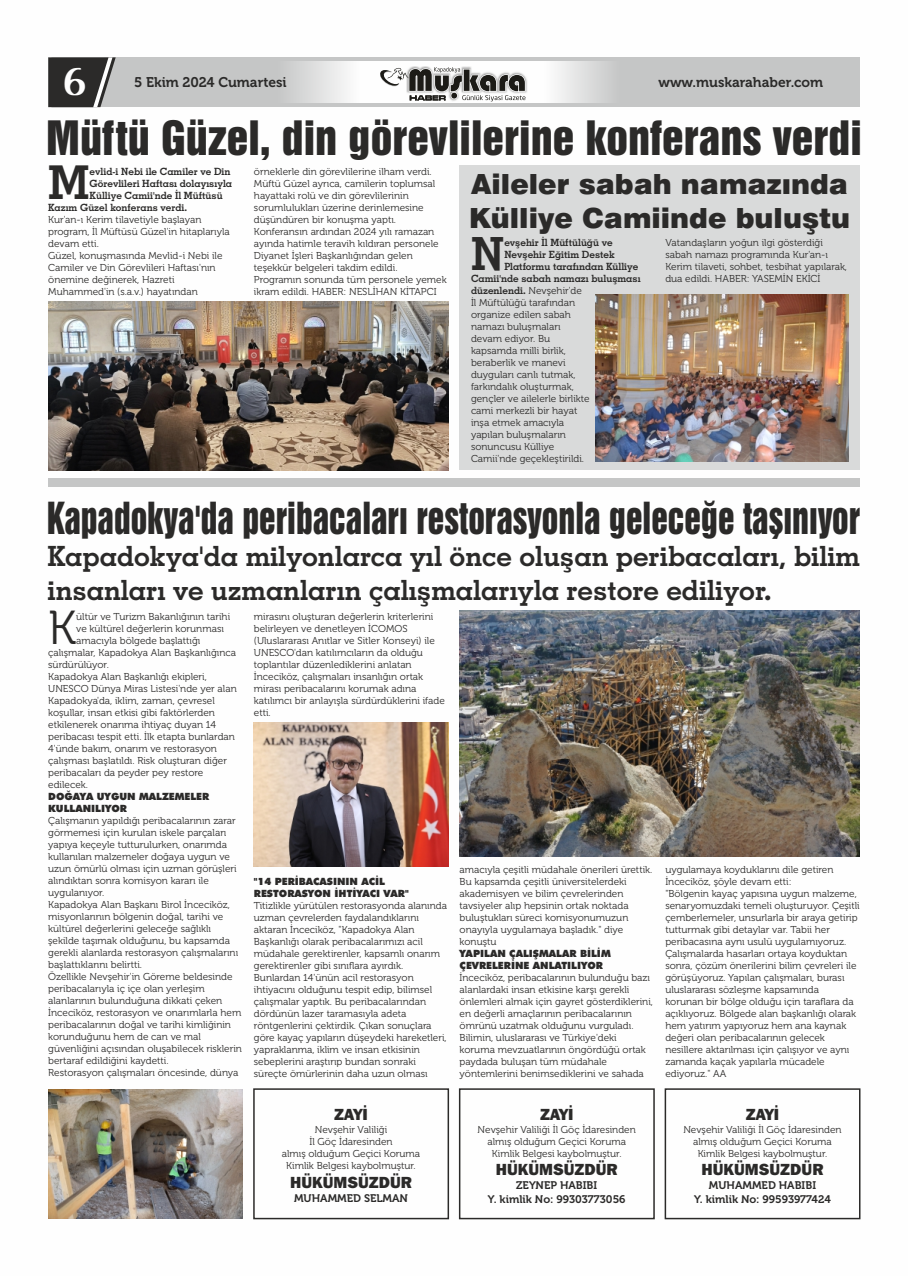
<style>
.page{position:relative;width:908px;height:1276px;background:#fff}
.page>*{position:absolute;margin:0;border:0;box-sizing:border-box;transform-origin:0 0}
.t1{font:47.5px "Museo 300";color:#2b2a29}
.t2{font:46.7px "Geometric Slabserif 703 Bold BT";color:#2b2a29}
.t3{font:45.8px "Geometric Slabserif 703 Bold BT";color:#2b2a29}
.t4{font:43.2px "Swiss 921 BT";color:#2b2a29}
.t5{font:40.3px "Swiss 921 BT";color:#2b2a29;scale:.84 1}
.t6{font:700 40.3px "Optima";color:#fefefe}
.t7{font:27.9px/33.5px "Geometric Slabserif 703 Bold BT";color:#2b2a29}
.t8{font:900 27.8px/33.3px "Swiss 721 BT";color:#2b2a29}
.t9{font:800 16px "Franklin Gothic IT Cby BT";color:#2b2a29}
.t10{font:14px "Museo 700";color:#2b2a29}
.t11{font:11px/13.2px "Museo 700";color:#2b2a29;text-align:center}
.t12{font:10px/12px "Museo 300";color:#2b2a29}
.t13{font:10px "Geometric Slabserif 703 Bold BT";color:#2b2a29}
.t14{font:900 10px/12px "Futura BT";color:#2b2a29}
.s1{font-family:"Museo 300"}
</style>
<div class="page">
<div style="left:48px;top:57px;width:811px;height:50px;background:#c5c6c6"></div>
<img style="left:293px;top:61px;width:312px;height:42px">
<svg style="left:48px;top:57px;width:68px;height:50px;background:#4a4a49"></svg>
<img style="left:406px;top:66px;width:121px;height:36px">
<svg style="left:378px;top:67px;width:148px;height:36px;background:#a8a8a6"></svg>
<div style="left:458px;top:1088px;width:196px;height:131px;border:1px solid #2b2a29"></div>
<div style="left:253px;top:1088px;width:196px;height:131px;border:1px solid #2b2a29"></div>
<div style="left:664px;top:1088px;width:196px;height:131px;border:1px solid #2b2a29"></div>
<img style="left:48px;top:1089px;width:194px;height:129px">
<img style="left:459px;top:610px;width:400px;height:247px">
<img style="left:254px;top:722px;width:194px;height:145px">
<div style="left:48px;top:478px;width:811px;height:9px;background:#c5c6c6"></div>
<img style="left:48px;top:302px;width:400px;height:168px">
<div style="left:459px;top:165px;width:400px;height:305px;background:#d9dada"></div>
<img style="left:595px;top:294px;width:253px;height:167px">
<h3 class="t6" style="left:63px;top:64px;width:26px">6</h3>
<h3 class="t10" style="left:134px;top:77px;width:154px">5 Ekim 2024 Cumartesi</h3>
<h3 class="t10" style="left:658px;top:77px;width:166px">www.muskarahaber.com</h3>
<h3 class="t4" style="left:46px;top:122px;width:816px">Müftü Güzel, din görevlilerine konferans verdi</h3>
<h2 class="t2" style="left:48px;top:163px;width:43px">M</h2>
<p class="t13" style="left:89px;top:168px;width:142px">evlid-i Nebi ile Camiler ve Din</p>
<p class="t13" style="left:89px;top:179px;width:144px">Görevlileri Haftası dolayısıyla</p>
<p class="t13" style="left:89px;top:191px;width:134px">Külliye Camii'nde İl Müftüsü</p>
<p class="t13" style="left:48px;top:203px;width:140px">Kazım Güzel konferans verdi.</p>
<p class="t12" style="left:48px;top:215px;width:183px">Kur'an-ı Kerim tilavetiyle başlayan program, İl Müftüsü Güzel'in hitaplarıyla devam etti.<br>Güzel, konuşmasında Mevlid-i Nebi ile Camiler ve Din Görevlileri Haftası'nın önemine değinerek, Hazreti Muhammed'in (s.a.v.) hayatından</p>
<p class="t12" style="left:254px;top:166px;width:194px">örneklerle din görevlilerine ilham verdi.<br>Müftü Güzel ayrıca, camilerin toplumsal hayattaki rolü ve din görevlilerinin sorumlulukları üzerine derinlemesine düşündüren bir konuşma yaptı.<br>Konferansın ardından 2024 yılı ramazan ayında hatimle teravih kıldıran personele Diyanet İşleri Başkanlığından gelen teşekkür belgeleri takdim edildi.<br>Programın sonunda tüm personele yemek ikram edildi. HABER: NESLİHAN KİTAPCI</p>
<h3 class="t8" style="left:469px;top:170px;width:382px">Aileler sabah namazında<br>Külliye Camiinde buluştu</h3>
<h3 class="t3" style="left:471px;top:235px;width:35px">N</h3>
<p class="t13" style="left:504px;top:238px;width:110px">evşehir İl Müftülüğü ve</p>
<p class="t12" style="left:665px;top:237px;width:183px">Vatandaşların yoğun ilgi gösterdiği sabah namazı programında Kur'an-ı Kerim tilaveti, sohbet, tesbihat yapılarak, dua edildi. HABER: YASEMİN EKİCİ</p>
<p class="t13" style="left:504px;top:250px;width:112px">Nevşehir Eğitim Destek</p>
<p class="t13" style="left:504px;top:262px;width:135px">Platformu tarafından Külliye</p>
<p class="t13" style="left:471px;top:274px;width:171px">Camii'nde sabah namazı buluşması</p>
<p class="t13" style="left:471px;top:286px;width:112px">düzenlendi. <span class="s1">Nevşehir'de</span></p>
<p class="t12" style="left:471px;top:297px;width:120px">İl Müftülüğü tarafından organize edilen sabah namazı buluşmaları devam ediyor. Bu kapsamda milli birlik, beraberlik ve manevi duyguları canlı tutmak, farkındalık oluşturmak, gençler ve ailelerle birlikte cami merkezli bir hayat inşa etmek amacıyla yapılan buluşmaların sonuncusu Külliye<br>Camii'nde geçekleştirildi.</p>
<h3 class="t5" style="left:47px;top:503px;width:969px">Kapadokya'da peribacaları restorasyonla geleceğe taşınıyor</h3>
<h3 class="t7" style="left:48px;top:542px;width:813px">Kapadokya'da milyonlarca yıl önce oluşan peribacaları, bilim insanları ve uzmanların çalışmalarıyla restore ediliyor.</h3>
<h1 class="t1" style="left:48px;top:608px;width:30px">K</h1>
<p class="t12" style="left:76px;top:611px;width:155px">ültür ve Turizm Bakanlığının tarihi</p>
<p class="t12" style="left:254px;top:611px;width:192px">mirasını oluşturan değerlerin kriterlerini belirleyen ve denetleyen İCOMOS (Uluslararası Anıtlar ve Sitler Konseyi) ile UNESCO'dan katılımcıların da olduğu toplantılar düzenlediklerini anlatan İnceciköz, çalışmaları insanlığın ortak mirası peribacalarını korumak adına katılımcı bir anlayışla sürdürdüklerini ifade etti.</p>
<p class="t12" style="left:76px;top:623px;width:149px">ve kültürel değerlerin korunması</p>
<p class="t12" style="left:76px;top:635px;width:126px">amacıyla bölgede başlattığı</p>
<p class="t12" style="left:48px;top:647px;width:189px">çalışmalar, Kapadokya Alan Başkanlığınca</p>
<p class="t12" style="left:48px;top:659px;width:62px">sürdürülüyor.</p>
<p class="t12" style="left:48px;top:671px;width:160px">Kapadokya Alan Başkanlığı ekipleri,</p>
<p class="t12" style="left:48px;top:683px;width:190px">UNESCO Dünya Miras Listesi'nde yer alan</p>
<p class="t12" style="left:48px;top:695px;width:168px">Kapadokya'da, iklim, zaman, çevresel</p>
<p class="t12" style="left:48px;top:707px;width:168px">koşullar, insan etkisi gibi faktörlerden</p>
<p class="t12" style="left:48px;top:719px;width:169px">etkilenerek onarıma ihtiyaç duyan 14</p>
<p class="t12" style="left:48px;top:731px;width:188px">peribacası tespit etti. İlk etapta bunlardan</p>
<p class="t12" style="left:48px;top:743px;width:170px">4'ünde bakım, onarım ve restorasyon</p>
<p class="t12" style="left:48px;top:755px;width:180px">çalışması başlatıldı. Risk oluşturan diğer</p>
<p class="t12" style="left:48px;top:767px;width:156px">peribacaları da peyder pey restore</p>
<p class="t12" style="left:48px;top:779px;width:41px">edilecek.</p>
<p class="t14" style="left:48px;top:791px;width:162px">DOĞAYA UYGUN MALZEMELER<br>KULLANILIYOR</p>
<p class="t12" style="left:48px;top:815px;width:195px">Çalışmanın yapıldığı peribacalarının zarar görmemesi için kurulan iskele parçaları yapıya keçeyle tutturulurken, onarımda kullanılan malzemeler doğaya uygun ve uzun ömürlü olması için uzman görüşleri alındıktan sonra komisyon kararı ile uygulanıyor.<br>Kapadokya Alan Başkanı Birol İnceciköz, misyonlarının bölgenin doğal, tarihi ve kültürel değerlerini geleceğe sağlıklı şekilde taşımak olduğunu, bu kapsamda gerekli alanlarda restorasyon çalışmalarını başlattıklarını belirtti.<br>Özellikle Nevşehir'in Göreme beldesinde peribacalarıyla iç içe olan yerleşim alanlarının bulunduğuna dikkati çeken İnceciköz, restorasyon ve onarımlarla hem peribacalarının doğal ve tarihi kimliğinin korunduğunu hem de can ve mal güvenliğini açısından oluşabilecek risklerin bertaraf edildiğini kaydetti.<br>Restorasyon çalışmaları öncesinde, dünya</p>
<p class="t12" style="left:665px;top:864px;width:196px">uygulamaya koyduklarını dile getiren İnceciköz, şöyle devam etti:<br>"Bölgenin kayaç yapısına uygun malzeme, senaryomuzdaki temeli oluşturuyor. Çeşitli çemberlemeler, unsurlarla bir araya getirip tutturmak gibi detaylar var. Tabii her peribacasına aynı usulü uygulamıyoruz.<br>Çalışmalarda hasarları ortaya koyduktan sonra, çözüm önerilerini bilim çevreleri ile görüşüyoruz. Yapılan çalışmaları, burası uluslararası sözleşme kapsamında korunan bir bölge olduğu için taraflara da açıklıyoruz. Bölgede alan başkanlığı olarak hem yatırım yapıyoruz hem ana kaynak değeri olan peribacalarının gelecek nesillere aktarılması için çalışıyor ve aynı zamanda kaçak yapılarla mücadele ediyoruz." AA</p>
<p class="t12" style="left:459px;top:864px;width:194px">amacıyla çeşitli müdahale önerileri ürettik.<br>Bu kapsamda çeşitli üniversitelerdeki akademisyen ve bilim çevrelerinden tavsiyeler alıp hepsinin ortak noktada buluştukları süreci komisyonumuzun onayıyla uygulamaya başladık." diye konuştu</p>
<p class="t14" style="left:459px;top:948px;width:153px">YAPILAN ÇALIŞMALAR BİLİM<br>ÇEVRELERİNE ANLATILIYOR</p>
<p class="t12" style="left:459px;top:972px;width:195px">İnceciköz, peribacalarının bulunduğu bazı alanlardaki insan etkisine karşı gerekli önlemleri almak için gayret gösterdiklerini, en değerli amaçlarının peribacalarının ömrünü uzatmak olduğunu vurguladı.<br>Bilimin, uluslararası ve Türkiye'deki koruma mevzuatlarının öngördüğü ortak paydada buluşan tüm müdahale yöntemlerini benimsediklerini ve sahada</p>
<p class="t14" style="left:254px;top:876px;width:156px">"14 PERİBACASININ ACİL<br>RESTORASYON İHTİYACI VAR"</p>
<p class="t12" style="left:254px;top:900px;width:194px">Titizlikle yürütülen restorasyonda alanında uzman çevrelerden faydalandıklarını aktaran İnceciköz, "Kapadokya Alan Başkanlığı olarak peribacalarımızı acil müdahale gerektirenler, kapsamlı onarım gerektirenler gibi sınıflara ayırdık.<br>Bunlardan 14'ünün acil restorasyon ihtiyacını olduğunu tespit edip, bilimsel çalışmalar yaptık. Bu peribacalarından dördünün lazer taramasıyla adeta röntgenlerini çektirdik. Çıkan sonuçlara göre kayaç yapıların düşeydeki hareketleri, yapraklanma, iklim ve insan etkisinin sebeplerini araştırıp bundan sonraki süreçte ömürlerinin daha uzun olması</p>
<h3 class="t9" style="left:334px;top:1108px;width:35px">ZAYİ</h3>
<p class="t12" style="left:282px;top:1125px;width:140px;text-align:center">Nevşehir Valiliği<br>İl Göç İdaresinden<br>almış olduğum Geçici Koruma<br>Kimlik Belgesi kaybolmuştur.</p>
<h3 class="t9" style="left:290px;top:1175px;width:123px">HÜKÜMSÜZDÜR</h3>
<p class="t11" style="left:294px;top:1192px;width:115px">MUHAMMED SELMAN</p>
<h3 class="t9" style="left:539px;top:1107px;width:35px">ZAYİ</h3>
<p class="t12" style="left:477px;top:1124px;width:160px;text-align:center">Nevşehir Valiliği İl Göç İdaresinden almış olduğum Geçici Koruma<br>Kimlik Belgesi kaybolmuştur.</p>
<h3 class="t9" style="left:495px;top:1163px;width:123px">HÜKÜMSÜZDÜR</h3>
<p class="t11" style="left:487px;top:1180px;width:139px">ZEYNEP HABIBI<br>Y. kimlik No: 99303773056</p>
<h3 class="t9" style="left:745px;top:1107px;width:35px">ZAYİ</h3>
<p class="t12" style="left:683px;top:1124px;width:160px;text-align:center">Nevşehir Valiliği İl Göç İdaresinden almış olduğum Geçici Koruma<br>Kimlik Belgesi kaybolmuştur.</p>
<h3 class="t9" style="left:701px;top:1163px;width:123px">HÜKÜMSÜZDÜR</h3>
<p class="t11" style="left:693px;top:1180px;width:138px">MUHAMMED HABIBI<br>Y. kimlik No: 99593977424</p>
</div>
